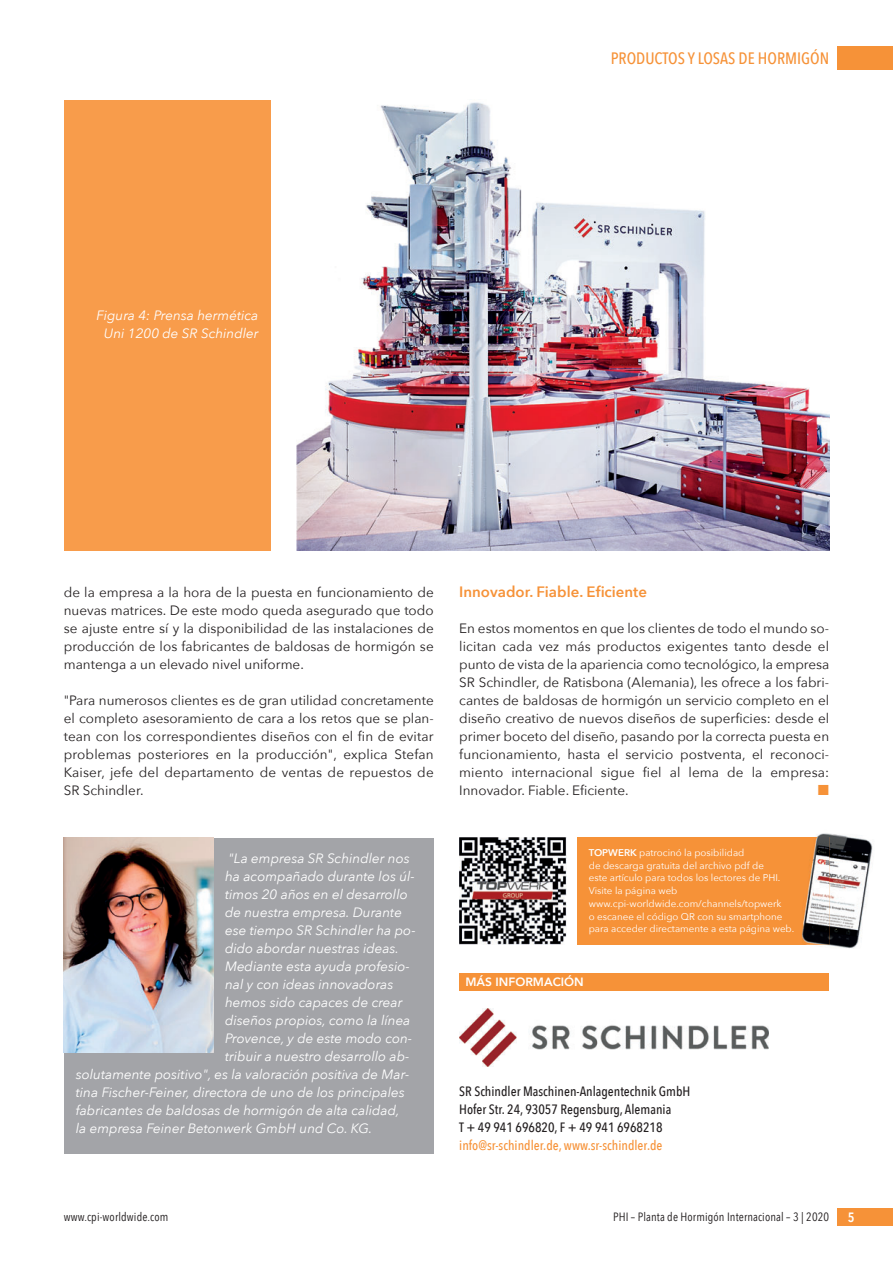
<style>
.page{position:relative;width:893px;height:1263px;background:#fff}
.page>*{position:absolute;margin:0;border:0;box-sizing:border-box;transform-origin:0 0}
.t1{font:500 16.5px "Avenir Next Condensed";color:#f69238}
.t2{font:600 15px "Avenir Next";color:#f69238}
.t3{font:13.5px/18px "Avenir Next";color:#231f20;text-align:justify}
.t4{font:italic 13.5px/18px "Avenir Next";color:#fff;text-align:center}
.t5{font:500 13.5px "Avenir Next Condensed";color:#231f20}
.t6{font:500 13.5px "Avenir Next Condensed";color:#f69238}
.t7{font:600 13.5px "Avenir Next Condensed";color:#fff}
.t8{font:13.5px "European Pi Three";color:#f69238}
.t9{font:12px "Avenir Next Condensed";letter-spacing:.01em;color:#231f20}
.t10{font:800 12px "Avenir";color:#fff}
.t11{font:9.75px/12.8px "Avenir Next";color:#fff}
.s1{font-weight:600}
</style>
<div class="page">
<div style="left:838px;top:1208px;width:55px;height:18px;background:#f69238"></div>
<div style="left:838px;top:47px;width:55px;height:23px;background:#f69238"></div>
<div style="left:64px;top:838px;width:370px;height:315px;background:#a3a4a8"></div>
<img style="left:64px;top:838px;width:149px;height:215px">
<img style="left:297px;top:102px;width:532px;height:448px">
<div style="left:459px;top:973px;width:370px;height:17px;background:#f69238"></div>
<img style="left:459px;top:1009px;width:309px;height:57px">
<div style="left:577px;top:837px;width:252px;height:107px;background:#f69238"></div>
<img style="left:459px;top:837px;width:107px;height:107px">
<img style="left:805px;top:833px;width:68px;height:116px">
<img style="left:802px;top:837px;width:27px;height:107px">
<div style="left:64px;top:100px;width:207px;height:450px;background:#f89c4b"></div>
<p class="t4" style="left:97px;top:307px;width:163px">Figura 4: Prensa hermética<br>Uni 1200 de SR Schindler</p>
<p class="t1" style="left:611px;top:47px;width:220px">PRODUCTOS Y LOSAS DE HORMIGÓN</p>
<p class="t3" style="left:64px;top:583px;width:371px">de la empresa a la hora de la puesta en funcionamiento de nuevas matrices. De este modo queda asegurado que todo se ajuste entre sí y la disponibilidad de las instalaciones de producción de los fabricantes de baldosas de hormigón se mantenga a un elevado nivel uniforme.</p>
<p class="t3" style="left:64px;top:691px;width:371px">"Para numerosos clientes es de gran utilidad concretamente el completo asesoramiento de cara a los retos que se plan&shy;tean con los correspondientes diseños con el fin de evitar problemas posteriores en la producción", explica Stefan Kaiser, jefe del departamento de ventas de repuestos de SR Schindler.</p>
<p class="t4" style="left:228px;top:850px;width:183px">"La empresa SR Schindler nos</p>
<p class="t4" style="left:225px;top:868px;width:191px">ha acompañado durante los úl-</p>
<p class="t4" style="left:225px;top:886px;width:184px">timos 20 años en el desarrollo</p>
<p class="t4" style="left:225px;top:904px;width:178px">de nuestra empresa. Durante</p>
<p class="t4" style="left:225px;top:922px;width:192px">ese tiempo SR Schindler ha po-</p>
<p class="t4" style="left:225px;top:940px;width:176px">dido abordar nuestras ideas.</p>
<p class="t4" style="left:225px;top:958px;width:186px">Mediante esta ayuda profesio-</p>
<p class="t4" style="left:225px;top:976px;width:170px">nal y con ideas innovadoras</p>
<p class="t4" style="left:225px;top:994px;width:179px">hemos sido capaces de crear</p>
<p class="t4" style="left:225px;top:1012px;width:187px">diseños propios, como la línea</p>
<p class="t4" style="left:225px;top:1030px;width:189px">Provence, y de este modo con-</p>
<p class="t4" style="left:225px;top:1048px;width:186px">tribuir a nuestro desarrollo ab-</p>
<p class="t4" style="left:76px;top:1066px;width:335px">solutamente positivo", es la valoración positiva de Mar-</p>
<p class="t4" style="left:76px;top:1084px;width:331px">tina Fischer-Feiner, directora de uno de los principales</p>
<p class="t4" style="left:76px;top:1102px;width:325px">fabricantes de baldosas de hormigón de alta calidad,</p>
<p class="t4" style="left:76px;top:1120px;width:298px">la empresa Feiner Betonwerk GmbH und Co. KG.</p>
<p class="t2" style="left:459px;top:582px;width:189px">Innovador. Fiable. Eficiente</p>
<p class="t3" style="left:459px;top:619px;width:371px">En estos momentos en que los clientes de todo el mundo so&shy;licitan cada vez más productos exigentes tanto desde el punto de vista de la apariencia como tecnológico, la empresa SR Schindler, de Ratisbona (Alemania), les ofrece a los fabri&shy;cantes de baldosas de hormigón un servicio completo en el diseño creativo de nuevos diseños de superficies: desde el primer boceto del diseño, pasando por la correcta puesta en funcionamiento, hasta el servicio postventa, el reconoci&shy;miento internacional sigue fiel al lema de la empresa:<br>Innovador. Fiable. Eficiente.</p>
<p class="t8" style="left:818px;top:782px;width:13px">-</p>
<p class="t11" style="left:589px;top:846px;width:193px"><span class="s1">TOPWERK</span> patrocinó la posibilidad<br>de descarga gratuita del archivo pdf de este artículo para todos los lectores de PHI.</p>
<p class="t11" style="left:589px;top:884px;width:90px">Visite la página web</p>
<p class="t11" style="left:589px;top:897px;width:207px">www.cpi-worldwide.com/channels/topwerk<br>o escanee el código QR con su smartphone pa ra acceder directamente a esta página web.</p>
<p class="t10" style="left:465px;top:974px;width:120px">MÁS INFORMACIÓN</p>
<p class="t5" style="left:459px;top:1082px;width:233px">SR Schindler Maschinen-Anlagentechnik GmbH</p>
<p class="t5" style="left:459px;top:1100px;width:214px">Hofer Str. 24, 93057 Regensburg, Alemania</p>
<p class="t5" style="left:459px;top:1118px;width:205px">T + 49 941 696820, F + 49 941 6968218</p>
<p class="t6" style="left:459px;top:1136px;width:205px">info@sr-schindler.de, www.sr-schindler.de</p>
<p class="t9" style="left:64px;top:1209px;width:106px">www.cpi-worldwide.com</p>
<p class="t9" style="left:613px;top:1209px;width:218px">PHI – Planta de Hormigón Internacional – 3 | 2020</p>
<p class="t7" style="left:848px;top:1208px;width:8px">5</p>
</div>
